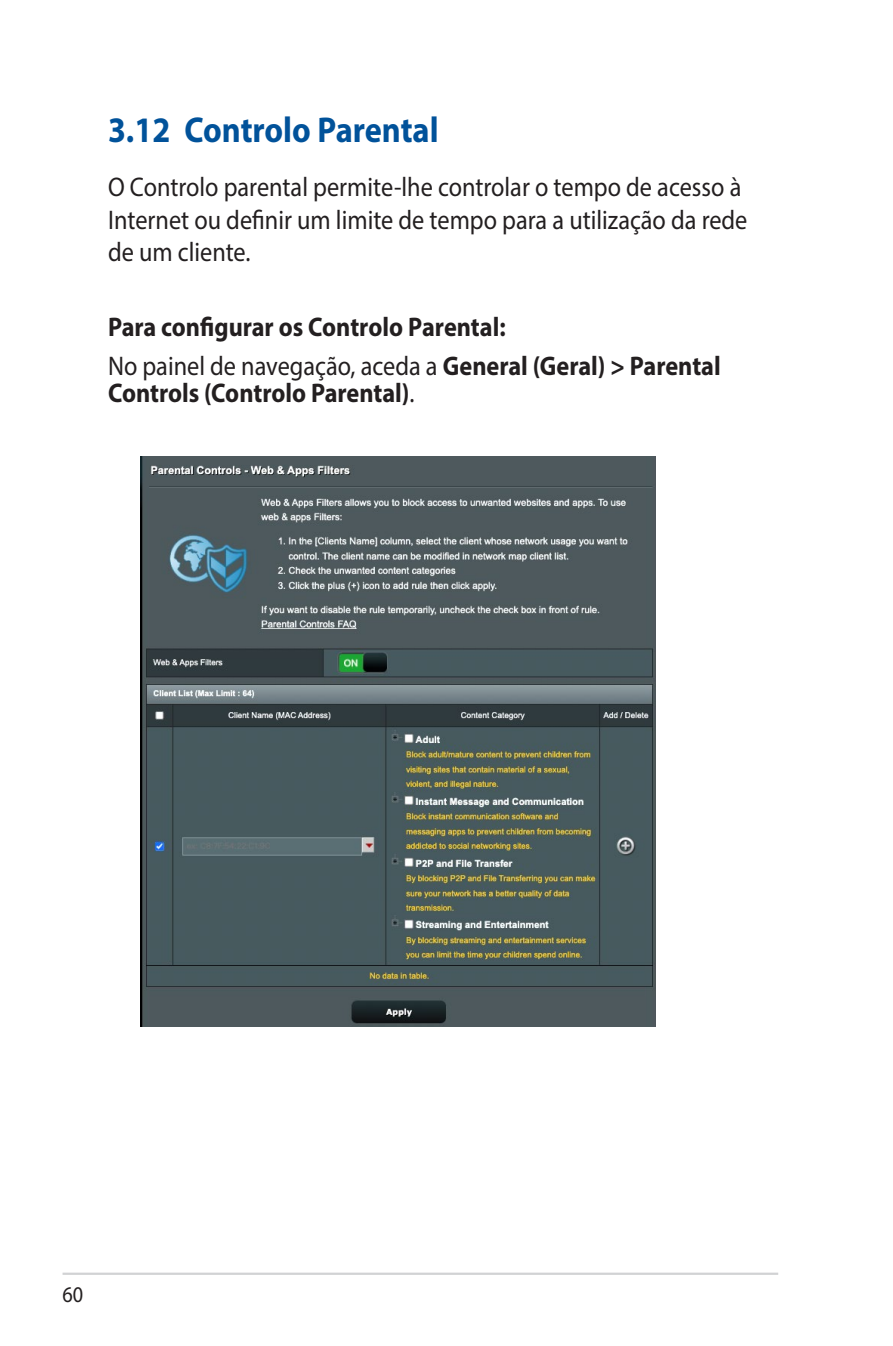
<style>
.page{position:relative;width:893px;height:1346px;background:#fff}
.page>*{position:absolute;margin:0;border:0;box-sizing:border-box;transform-origin:0 0}
.t1{font:700 36px "Myriad Pro";color:#01529a;scale:.9 1}
.t2{font:27px/32.4px "Myriad Pro";color:#231f20;scale:.9 1}
.t3{font:700 27px/39.8px "Myriad Pro";color:#231f20;scale:.9 1}
.t4{font:22.5px "Myriad Pro";color:#231f20;scale:.9 1}
.s1{font-weight:400}
</style>
<div class="page">
<hr style="left:63px;top:1272px;width:715px;height:3px;background:#d1d2d4">
<img style="left:140px;top:456px;width:515px;height:570px">
<h1 class="t1" style="left:108px;top:106px;width:369px">3.12 Controlo Parental</h1>
<p class="t2" style="left:108px;top:171px;width:712px">O Controlo parental permite-lhe controlar o tempo de acesso à<br>Internet ou definir um limite de tempo para a utilização da rede de um cliente.</p>
<p class="t3" style="left:108px;top:306px;width:682px">Para configurar os Controlo Parental:<br><span class="s1">No painel de navegação, aceda a</span> General (Geral) &gt; Parental</p>
<p class="t3" style="left:108px;top:372px;width:342px">Controls (Controlo Parental)<span class="s1">.</span></p>
<p class="t4" style="left:63px;top:1281px;width:25px">60</p>
</div>
